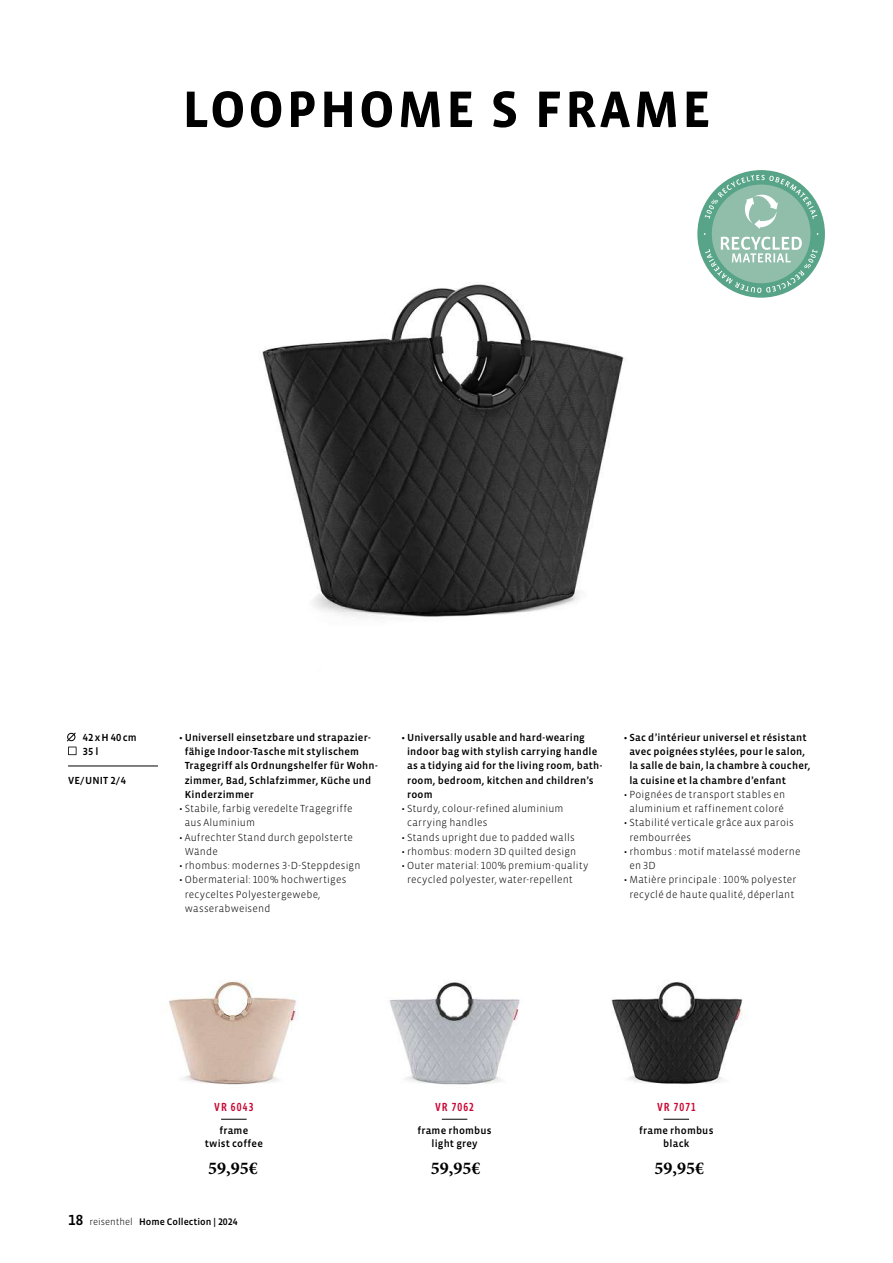
<style>
.page{position:relative;width:893px;height:1263px;background:#fff}
.page>*{position:absolute;margin:0;border:0;box-sizing:border-box;transform-origin:0 0}
.t1{font:700 52.5px "Vista Sans OT";letter-spacing:.05em;color:#000}
.t2{font:700 18px "Minion Pro";color:#000}
.t3{font:500 12px "Vista Sans Nar OT";letter-spacing:.085em;color:#ca0733}
.t4{font:300 10.5px/14.2px "Vista Sans OT";letter-spacing:.02em;color:#000}
.t5{font:500 10.5px/14.2px "Vista Sans OT";letter-spacing:.02em;color:#000}
.t6{font:500 10.5px/14.2px "Vista Sans OT";color:#000}
.t7{font:500 9.75px "Vista Sans OT";color:#000}
.s1{font-size:15px}
.s2{font-weight:300}
</style>
<div class="page">
<img style="left:68px;top:170px;width:757px;height:950px">
<div style="left:697px;top:170px;width:128px;height:128px;background:#58a489;border-radius:50%"></div>
<svg style="left:704px;top:175px;width:114px;height:118px"></svg>
<hr style="left:68px;top:766px;width:90px;height:1px;background:#000">
<svg style="left:67px;top:732px;width:10px;height:23px"></svg>
<svg style="left:664px;top:1119px;width:25px;height:1px"></svg>
<svg style="left:442px;top:1119px;width:25px;height:1px"></svg>
<svg style="left:221px;top:1119px;width:26px;height:1px"></svg>
<h1 class="t1" style="left:182px;top:82px;width:530px">LOOPHOME S FRAME</h1>
<p class="t6" style="left:83px;top:730px;width:55px">42xH 40cm<br>35 l</p>
<p class="t5" style="left:68px;top:773px;width:59px">VE/UNIT 2/4</p>
<p class="t5" style="left:185px;top:730px;width:194px;text-indent:-6px">• Universell einsetzbare und strapazier&shy;fähige Indoor-Tasche mit stylischem Tragegriff als Ordnungshelfer für Wohn&shy;zimmer, Bad, Schlafzimmer, Küche und Kinderzimmer</p>
<p class="t4" style="left:185px;top:802px;width:169px;text-indent:-6px">• Stabile, farbig veredelte Tragegriffe aus Aluminium</p>
<p class="t4" style="left:185px;top:830px;width:170px;text-indent:-6px">• Aufrechter Stand durch gepolsterte<br>Wände</p>
<p class="t4" style="left:179px;top:859px;width:183px">• rhombus: modernes 3-D-Steppdesign</p>
<p class="t4" style="left:185px;top:873px;width:163px;text-indent:-6px">• Obermaterial: 100% hochwertiges recyceltes Polyestergewebe, wasserabweisend</p>
<p class="t5" style="left:407px;top:730px;width:197px;text-indent:-6px">• Universally usable and hard-wearing indoor bag with stylish carrying handle as a tidying aid for the living room, bath&shy;room, bedroom, kitchen and children’s room</p>
<p class="t4" style="left:407px;top:802px;width:158px;text-indent:-6px">• Sturdy, colour-refined aluminium carrying handles</p>
<p class="t4" style="left:402px;top:830px;width:175px">• Stands upright due to padded walls</p>
<p class="t4" style="left:402px;top:844px;width:176px">• rhombus: modern 3D quilted design</p>
<p class="t4" style="left:407px;top:859px;width:183px;text-indent:-6px">• Outer material: 100% premium-quality recycled polyester, water-repellent</p>
<p class="t5" style="left:629px;top:730px;width:183px;text-indent:-6px">• Sac d’intérieur universel et résistant avec poignées stylées, pour le salon, la salle de bain, la chambre à coucher, la cuisine et la chambre d’enfant</p>
<p class="t4" style="left:624px;top:787px;width:163px;text-align:center">• Poignées de transport stables en aluminium et raffinement coloré</p>
<p class="t4" style="left:629px;top:816px;width:166px;text-indent:-6px">• Stabilité verticale grâce aux parois rembourrées</p>
<p class="t4" style="left:629px;top:844px;width:173px;text-indent:-6px">• rhombus : motif matelassé moderne en 3D</p>
<p class="t4" style="left:624px;top:873px;width:174px;text-align:center">• Matière principale : 100% polyester recyclé de haute qualité, déperlant</p>
<p class="t3" style="left:214px;top:1101px;width:41px">VR 6043</p>
<p class="t5" style="left:205px;top:1124px;width:60px;line-height:13.5px;text-align:center">frame<br>twist coffee</p>
<p class="t3" style="left:435px;top:1101px;width:41px">VR 7062</p>
<p class="t5" style="left:417px;top:1124px;width:76px;line-height:13.5px;text-align:center">frame rhombus light grey</p>
<p class="t3" style="left:657px;top:1101px;width:40px">VR 7071</p>
<p class="t5" style="left:639px;top:1124px;width:76px;line-height:13.5px;text-align:center">frame rhombus black</p>
<h2 class="t2" style="left:208px;top:1155px;width:51px">59,95€</h2>
<h2 class="t2" style="left:431px;top:1156px;width:51px">59,95€</h2>
<h2 class="t2" style="left:655px;top:1156px;width:51px">59,95€</h2>
<p class="t7" style="left:68px;top:1217px;width:171px"><span class="s1">18</span> <span class="s2">reisenthel</span> Home Collection | 2024</p>
</div>
